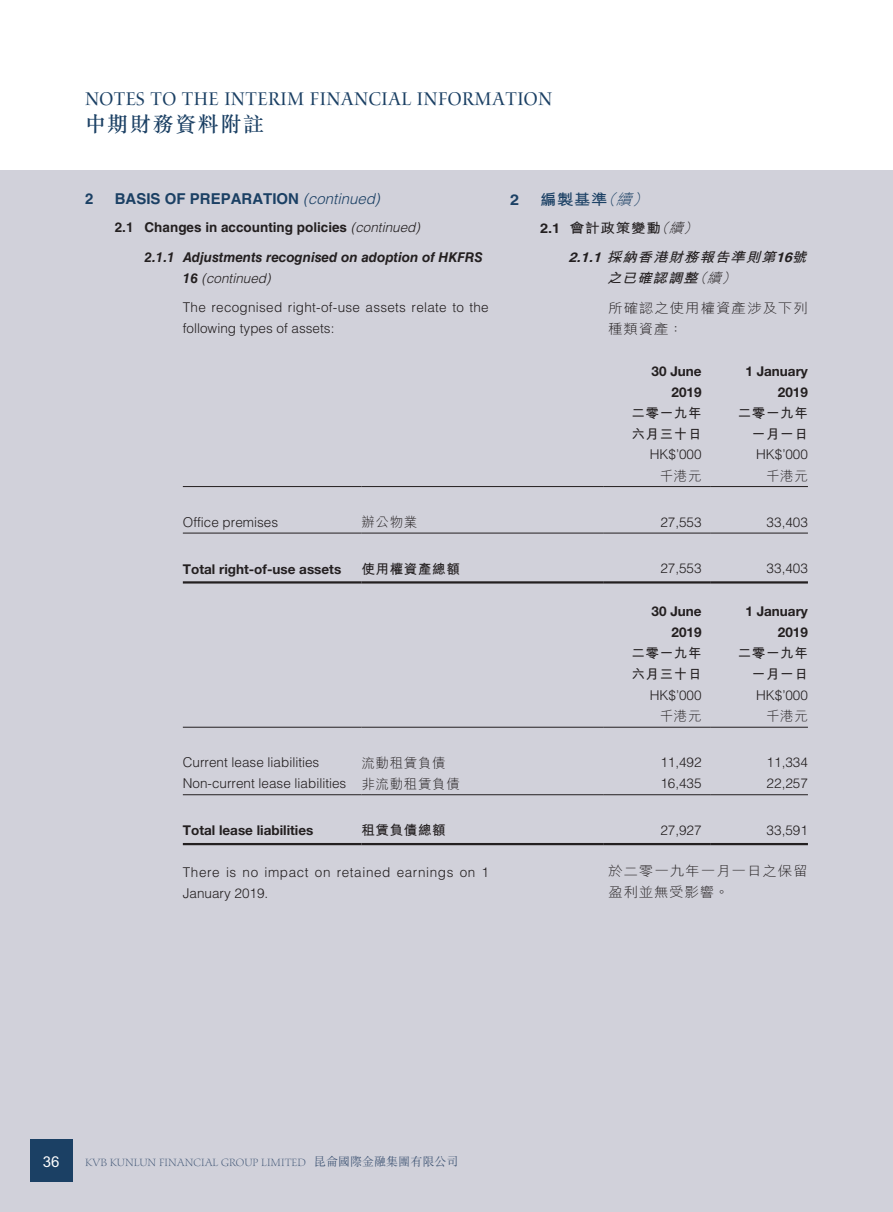
<style>
.page{position:relative;width:893px;height:1212px;background:#fff}
.page>*{position:absolute;margin:0;border:0;box-sizing:border-box;transform-origin:0 0}
.t1{font:21px "Waters Titling Pro";letter-spacing:.025em;color:#1b4064;scale:.9 1}
.t2{font:500 21px "M Sung HK";letter-spacing:.075em;color:#1b4064}
.t3{font:700 15px "Helvetica LT Std";color:#1b4064}
.t4{font:700 15px "M Hei HK";color:#1b4064;scale:1.08 1}
.t5{font:700 15px "M Hei HK";color:#fff}
.t6{font:700 15px "Helvetica LT Std";color:#1b4064;scale:1.08 1}
.t7{font:300 13.5px "Helvetica LT Std";color:#231f20}
.t8{font:700 13.5px/21px "Helvetica Neue LT Std";color:#231f20;text-align:right}
.t9{font:italic 700 13.5px/29.5px "Helvetica LT Std";color:#231f20}
.t10{font:300 13.5px/29.5px "Helvetica LT Std";letter-spacing:.02em;color:#231f20}
.t11{font:700 13.5px/21px "M Hei HK";letter-spacing:.05em;color:#231f20}
.t12{font:300 13.5px/21px "Helvetica LT Std";letter-spacing:.045em;color:#231f20}
.t13{font:300 13.5px/29.5px "M Hei HK";letter-spacing:.05em;color:#231f20;scale:1.08 1}
.t14{font:italic 700 13.5px/29.5px "M Hei HK";color:#231f20;scale:1.08 1}
.t15{font:300 13.5px "M Hei HK";letter-spacing:.05em;color:#231f20}
.t16{font:300 12px "Waters Titling Pro";color:#3c5272}
.s1{font-weight:300;font-style:italic}
.s2{font-style:normal}
.s3{font-weight:300}
.s4{font-weight:700;font-style:italic}
.s5{font-style:italic}
.s6{font-family:"Helvetica LT Std";font-style:normal}
.s7{font-family:"Helvetica LT Std"}
.s8{font-family:"M Hei HK"}
.s9{font-family:"M Sung HK"}
</style>
<div class="page">
<div style="left:0;top:170px;width:892px;height:1042px;background:#d1d1da"></div>
<div style="left:30px;top:1140px;width:42px;height:42px;background:#1b4064"></div>
<hr style="left:183px;top:486px;width:178px;height:1px;background:#231f20">
<hr style="left:361px;top:486px;width:243px;height:1px;background:#231f20">
<hr style="left:604px;top:486px;width:106px;height:1px;background:#231f20">
<hr style="left:710px;top:486px;width:98px;height:1px;background:#231f20">
<hr style="left:183px;top:533px;width:178px;height:1px;background:#231f20">
<hr style="left:361px;top:533px;width:243px;height:1px;background:#231f20">
<hr style="left:604px;top:533px;width:106px;height:1px;background:#231f20">
<hr style="left:710px;top:533px;width:98px;height:1px;background:#231f20">
<hr style="left:183px;top:581px;width:178px;height:2px;background:#231f20">
<hr style="left:361px;top:581px;width:243px;height:2px;background:#231f20">
<hr style="left:604px;top:581px;width:106px;height:2px;background:#231f20">
<hr style="left:710px;top:581px;width:98px;height:2px;background:#231f20">
<hr style="left:183px;top:727px;width:178px;height:1px;background:#231f20">
<hr style="left:361px;top:727px;width:243px;height:1px;background:#231f20">
<hr style="left:604px;top:727px;width:106px;height:1px;background:#231f20">
<hr style="left:710px;top:727px;width:98px;height:1px;background:#231f20">
<hr style="left:183px;top:794px;width:178px;height:1px;background:#231f20">
<hr style="left:361px;top:794px;width:243px;height:1px;background:#231f20">
<hr style="left:604px;top:794px;width:106px;height:1px;background:#231f20">
<hr style="left:710px;top:794px;width:98px;height:1px;background:#231f20">
<hr style="left:183px;top:843px;width:178px;height:2px;background:#231f20">
<hr style="left:361px;top:843px;width:243px;height:2px;background:#231f20">
<hr style="left:604px;top:843px;width:106px;height:2px;background:#231f20">
<hr style="left:710px;top:843px;width:98px;height:2px;background:#231f20">
<h1 class="t1" style="left:85px;top:87px;width:521px">NOTES TO THE INTERIM FINANCIAL INFORMATION</h1>
<h1 class="t2" style="left:85px;top:109px;width:181px">中期財務資料附註</h1>
<p class="t3" style="left:85px;top:189px;width:10px">2</p>
<p class="t3" style="left:115px;top:189px;width:267px">BASIS OF PREPARATION <span class="s1">(continued)</span></p>
<p class="t9" style="left:145px;top:212px;width:340px;text-indent:-30px"><span class="s2">2.1 Changes in accounting policies</span> <span class="s3">(continued)<br></span>2.1.1 Adjustments recognised on adoption of HKFRS</p>
<p class="t10" style="left:183px;top:263px;width:307px"><span class="s4">16</span> <span class="s5">(continued)<br></span>The recognised right-of-use assets relate to the</p>
<p class="t7" style="left:183px;top:320px;width:153px">following types of assets:</p>
<p class="t6" style="left:510px;top:190px;width:10px">2</p>
<p class="t4" style="left:540px;top:188px;width:107px">編製基準<span class="s1">（續）</span></p>
<p class="t14" style="left:568px;top:212px;width:226px;text-indent:-28px"><span class="s6">2.1</span> <span class="s2">會計政策變動</span><span class="s3">（續）<br></span><span class="s7">2.1.1</span> 採納香港財務報告準則第<span class="s7">16</span>號</p>
<p class="t13" style="left:607px;top:263px;width:188px"><span class="s4">之已確認調整</span><span class="s5">（續）<br></span>所確認之使用權資產涉及下列</p>
<p class="t13" style="left:608px;top:314px;width:71px">種類資產：</p>
<p class="t8" style="left:652px;top:360px;width:52px">30 June<br>2019</p>
<p class="t8" style="left:745px;top:360px;width:64px">1 January<br>2019</p>
<p class="t11" style="left:631px;top:401px;width:72px">二零一九年六月三十日</p>
<p class="t11" style="left:738px;top:401px;width:72px;text-align:right">二零一九年一月一日</p>
<p class="t7" style="left:650px;top:446px;width:53px">HK$’000</p>
<p class="t7" style="left:756px;top:446px;width:53px">HK$’000</p>
<p class="t15" style="left:660px;top:466px;width:43px">千港元</p>
<p class="t15" style="left:766px;top:466px;width:43px">千港元</p>
<p class="t7" style="left:183px;top:513px;width:97px">Office premises</p>
<p class="t15" style="left:361px;top:513px;width:58px">辦公物業</p>
<p class="t7" style="left:660px;top:513px;width:43px">27,553</p>
<p class="t7" style="left:767px;top:513px;width:43px">33,403</p>
<p class="t8" style="left:183px;top:558px;width:160px">Total right-of-use assets</p>
<p class="t11" style="left:361px;top:557px;width:100px">使用權資產總額</p>
<p class="t7" style="left:660px;top:560px;width:43px">27,553</p>
<p class="t7" style="left:767px;top:560px;width:43px">33,403</p>
<p class="t8" style="left:652px;top:601px;width:52px">30 June<br>2019</p>
<p class="t8" style="left:745px;top:601px;width:64px">1 January<br>2019</p>
<p class="t11" style="left:631px;top:642px;width:72px">二零一九年六月三十日</p>
<p class="t11" style="left:738px;top:642px;width:72px;text-align:right">二零一九年一月一日</p>
<p class="t7" style="left:650px;top:686px;width:53px">HK$’000</p>
<p class="t7" style="left:756px;top:686px;width:53px">HK$’000</p>
<p class="t15" style="left:660px;top:707px;width:43px">千港元</p>
<p class="t15" style="left:766px;top:707px;width:43px">千港元</p>
<p class="t7" style="left:183px;top:754px;width:138px">Current lease liabilities</p>
<p class="t15" style="left:361px;top:753px;width:86px">流動租賃負債</p>
<p class="t7" style="left:660px;top:754px;width:43px">11,492</p>
<p class="t7" style="left:767px;top:754px;width:43px">11,334</p>
<p class="t7" style="left:183px;top:775px;width:279px">Non-current lease liabilities <span class="s8">非流動租賃負債</span></p>
<p class="t7" style="left:660px;top:775px;width:43px">16,435</p>
<p class="t7" style="left:767px;top:775px;width:43px">22,257</p>
<p class="t8" style="left:183px;top:820px;width:132px">Total lease liabilities</p>
<p class="t11" style="left:361px;top:819px;width:86px">租賃負債總額</p>
<p class="t7" style="left:660px;top:821px;width:43px">27,927</p>
<p class="t7" style="left:767px;top:821px;width:43px">33,591</p>
<p class="t12" style="left:183px;top:862px;width:308px">There is no impact on retained earnings on 1<br>January 2019.</p>
<p class="t13" style="left:608px;top:860px;width:187px;line-height:21px">於二零一九年一月一日之保留盈利並無受影響。</p>
<p class="t5" style="left:43px;top:1150px;width:18px">36</p>
<p class="t16" style="left:85px;top:1156px;width:375px">KVB KUNLUN FINANCIAL GROUP LIMITED <span class="s9">昆侖國際金融集團有限公司</span></p>
</div>
